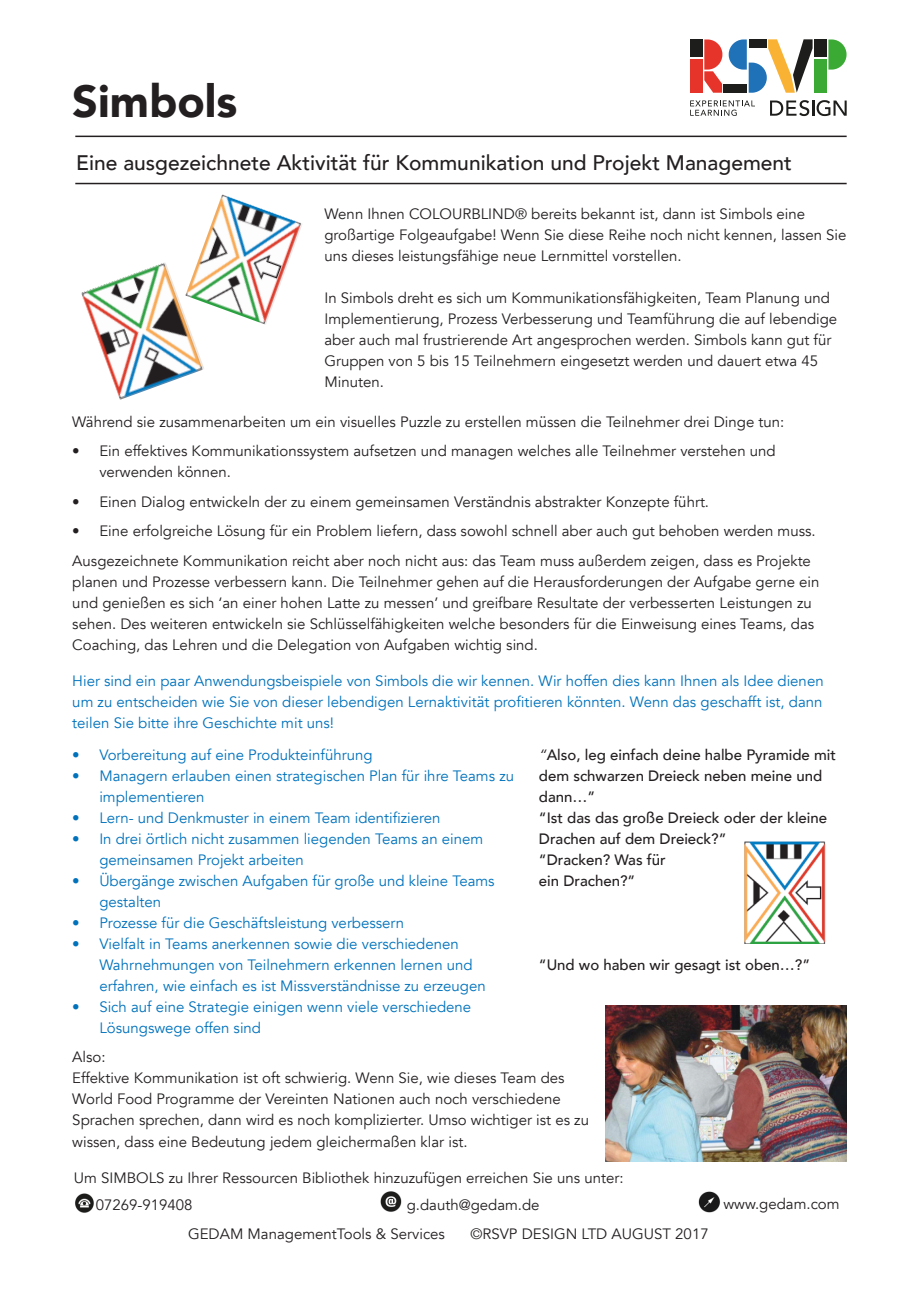
<style>
.page{position:relative;width:919px;height:1289px;background:#fff}
.page>*{position:absolute;margin:0;border:0;box-sizing:border-box;transform-origin:0 0}
.t1{font:900 45px "Avenir";color:#231f20}
.t2{font:500 21px "Avenir";color:#231f20}
.t3{font:15px/21px "Avenir";color:#231f20}
.t4{font:15px/21px "Avenir";color:#0072bc}
.t5{font:500 15px/21px "Avenir";color:#231f20}
.s1{font-weight:400;font-style:italic}
</style>
<div class="page">
<img style="left:605px;top:1005px;width:241px;height:156px">
<img style="left:744px;top:842px;width:81px;height:101px">
<img style="left:197px;top:194px;width:105px;height:131px">
<img style="left:81px;top:262px;width:123px;height:138px">
<img style="left:75px;top:1193px;width:19px;height:20px">
<img style="left:380px;top:1191px;width:22px;height:21px">
<img style="left:698px;top:1191px;width:22px;height:22px">
<svg style="left:770px;top:100px;width:76px;height:16px"></svg>
<div style="left:690px;top:39px;width:12px;height:18px;background:#1d1d1b"></div>
<div style="left:723px;top:84px;width:23px;height:9px;background:#1d1d1b"></div>
<div style="left:690px;top:59px;width:12px;height:34px;background:#e7342b"></div>
<div style="left:814px;top:39px;width:12px;height:18px;background:#1d1d1b"></div>
<div style="left:814px;top:59px;width:12px;height:34px;background:#3baa35"></div>
<svg style="left:828px;top:39px;width:18px;height:31px"></svg>
<svg style="left:704px;top:39px;width:18px;height:54px"></svg>
<svg style="left:728px;top:39px;width:84px;height:54px"></svg>
<svg style="left:690px;top:100px;width:65px;height:16px"></svg>
<hr style="left:75px;top:136px;width:771px;height:1px;background:#231f20">
<hr style="left:75px;top:183px;width:771px;height:1px;background:#231f20">
<p class="t1" style="left:72px;top:63px;width:167px">Simbols</p>
<p class="t2" style="left:76px;top:145px;width:717px">Eine ausgezeichnete Aktivität für Kommunikation und Projekt Management</p>
<p class="t3" style="left:324px;top:203px;width:523px">Wenn Ihnen COLOURBLIND® bereits bekannt ist, dann ist Simbols eine großartige Folgeaufgabe! Wenn Sie diese Reihe noch nicht kennen, lassen Sie uns dieses leistungsfähige neue Lernmittel vorstellen.</p>
<p class="t3" style="left:324px;top:287px;width:514px">In Simbols dreht es sich um Kommunikationsfähigkeiten, Team Planung und Implementierung, Prozess Verbesserung und Teamführung die auf lebendige aber auch mal frustrierende Art angesprochen werden. Simbols kann gut für Gruppen von 5 bis 15 Teilnehmern eingesetzt werden und dauert etwa 45<br>Minuten.</p>
<p class="t3" style="left:72px;top:411px;width:713px">Während sie zusammenarbeiten um ein visuelles Puzzle zu erstellen müssen die Teilnehmer drei Dinge tun:</p>
<p class="t3" style="left:99px;top:441px;width:677px;text-indent:-27px">• Ein effektives Kommunikationssystem aufsetzen und managen welches alle Teilnehmer verstehen und verwenden können.</p>
<p class="t3" style="left:72px;top:491px;width:638px">• Einen Dialog entwickeln der zu einem gemeinsamen Verständnis abstrakter Konzepte führt.</p>
<p class="t3" style="left:72px;top:521px;width:744px">• Eine erfolgreiche Lösung für ein Problem liefern, dass sowohl schnell aber auch gut behoben werden muss.</p>
<p class="t3" style="left:72px;top:550px;width:748px">Ausgezeichnete Kommunikation reicht aber noch nicht aus: das Team muss außerdem zeigen, dass es Projekte planen und Prozesse verbessern kann. Die Teilnehmer gehen auf die Herausforderungen der Aufgabe gerne ein und genießen es sich ‘an einer hohen Latte zu messen’ und greifbare Resultate der verbesserten Leistungen zu sehen. Des weiteren entwickeln sie Schlüsselfähigkeiten welche besonders für die Einweisung eines Teams, das Coaching, das Lehren und die Delegation von Aufgaben wichtig sind.</p>
<p class="t4" style="left:72px;top:671px;width:752px;text-align:justify">Hier sind ein paar Anwendungsbeispiele von Simbols die wir kennen. Wir hoffen dies kann Ihnen als Idee dienen um zu entscheiden wie Sie von dieser lebendigen Lernaktivität profitieren könnten. Wenn das geschafft ist, dann teilen Sie bitte ihre Geschichte mit uns!</p>
<p class="t4" style="left:72px;top:744px;width:302px">• Vorbereitung auf eine Produkteinführung</p>
<p class="t4" style="left:99px;top:765px;width:416px;text-indent:-27px">• Managern erlauben einen strategischen Plan für ihre Teams zu implementieren</p>
<p class="t4" style="left:72px;top:807px;width:370px">• Lern- und Denkmuster in einem Team identifizieren</p>
<p class="t4" style="left:99px;top:828px;width:385px;text-indent:-27px">• In drei örtlich nicht zusammen liegenden Teams an einem gemeinsamen Projekt arbeiten</p>
<p class="t4" style="left:99px;top:870px;width:397px;text-indent:-27px">• Übergänge zwischen Aufgaben für große und kleine Teams gestalten</p>
<p class="t4" style="left:72px;top:912px;width:333px">• Prozesse für die Geschäftsleistung verbessern</p>
<p class="t4" style="left:99px;top:933px;width:388px;text-indent:-27px">• Vielfalt in Teams anerkennen sowie die verschiedenen<br>Wahrnehmungen von Teilnehmern erkennen lernen und erfahren, wie einfach es ist Missverständnisse zu erzeugen</p>
<p class="t4" style="left:99px;top:996px;width:373px;text-indent:-27px">• Sich auf eine Strategie einigen wenn viele verschiedene<br>Lösungswege offen sind</p>
<p class="t5" style="left:539px;top:743px;width:298px"><span class="s1">“</span>Also, leg einfach deine halbe Pyramide mit dem schwarzen Dreieck neben meine und dann…”</p>
<p class="t5" style="left:539px;top:806px;width:290px">“Ist das das große Dreieck oder der kleine<br>Drachen auf dem Dreieck?”</p>
<p class="t5" style="left:539px;top:848px;width:128px">“Dracken? Was für</p>
<p class="t5" style="left:539px;top:869px;width:98px">ein Drachen?”</p>
<p class="t5" style="left:539px;top:953px;width:273px">“Und wo haben wir gesagt ist oben…?”</p>
<p class="t3" style="left:72px;top:1046px;width:35px">Also:</p>
<p class="t3" style="left:72px;top:1067px;width:518px">Effektive Kommunikation ist oft schwierig. Wenn Sie, wie dieses Team des<br>World Food Programme der Vereinten Nationen auch noch verschiedene<br>Sprachen sprechen, dann wird es noch komplizierter. Umso wichtiger ist es zu</p>
<p class="t3" style="left:72px;top:1131px;width:397px">wissen, dass eine Bedeutung jedem gleichermaßen klar ist.</p>
<p class="t3" style="left:74px;top:1167px;width:551px">Um SIMBOLS zu Ihrer Ressourcen Bibliothek hinzuzufügen erreichen Sie uns unter:</p>
<p class="t3" style="left:96px;top:1194px;width:98px">07269-919408</p>
<p class="t3" style="left:406px;top:1194px;width:134px">g.dauth@gedam.de</p>
<p class="t3" style="left:723px;top:1193px;width:118px">www.gedam.com</p>
<p class="t3" style="left:188px;top:1223px;width:258px">GEDAM ManagementTools &amp; Services</p>
<p class="t3" style="left:470px;top:1223px;width:240px">©RSVP DESIGN LTD AUGUST 2017</p>
</div>
